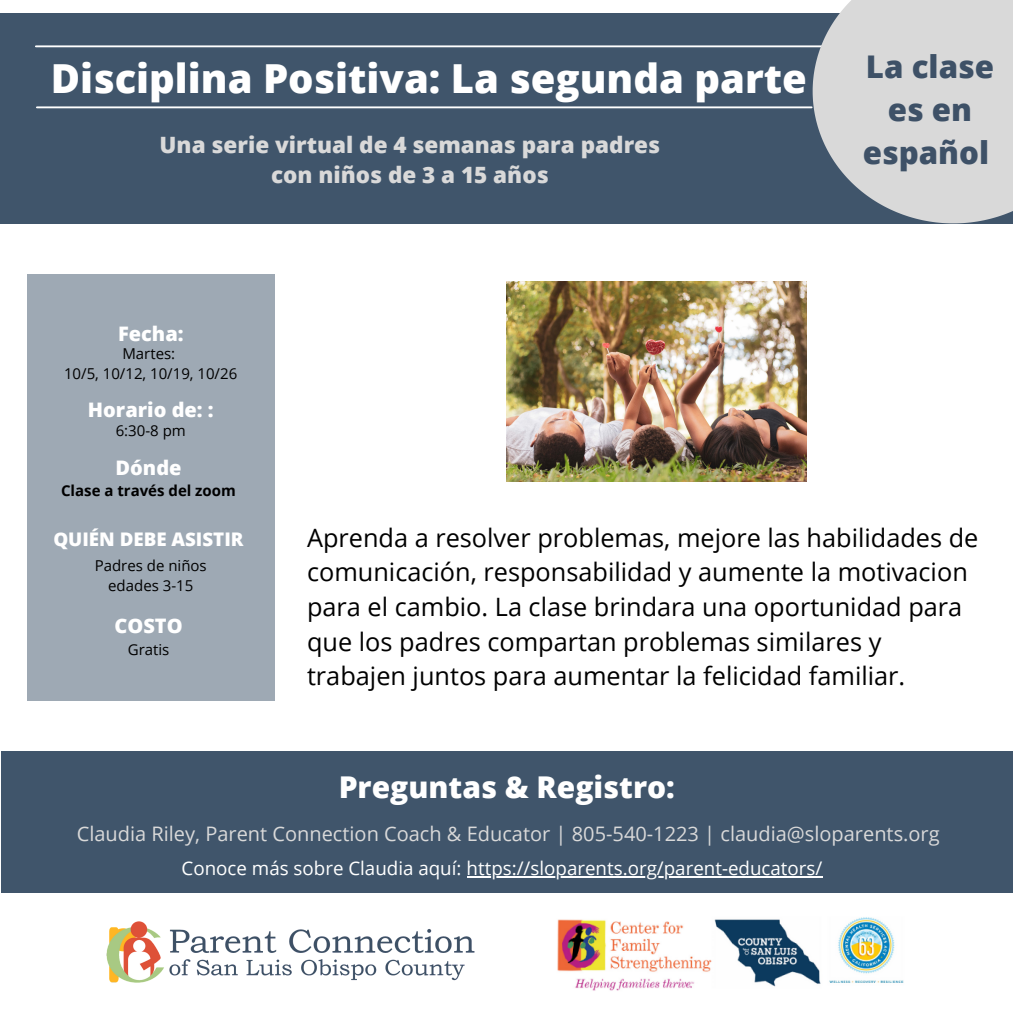
<style>
.page{position:relative;width:1013px;height:1013px;background:#fff}
.page>*{position:absolute;margin:0;border:0;box-sizing:border-box;transform-origin:0 0}
.t1{font:800 40px "Open Sans";color:#fff}
.t2{font:800 31.25px/43.1px "Open Sans";color:#3e5167;text-align:center}
.t3{font:800 30px "Open Sans";color:#fff}
.t4{font:25.25px/34.8px "Open Sans";color:#000}
.t5{font:800 22.5px/31px "Open Sans";color:#d9d9d9;text-align:center}
.t6{font:20px "Open Sans";color:#d9d9d9}
.t7{font:800 20px "Open Sans";color:#fff}
.t8{font:18.75px "Open Sans";color:#fff}
.t9{font:800 18.75px "Open Sans";color:#fff}
.t10{font:15px "Open Sans";color:#000}
.t11{font:700 15px "Open Sans";color:#000}
</style>
<div class="page">
<div style="left:0;top:13px;width:1012px;height:211px;background:#40556b"></div>
<hr style="left:36px;top:45px;width:798px;height:2px;background:#fff">
<hr style="left:37px;top:106px;width:774px;height:2px;background:#fff">
<div style="left:1px;top:751px;width:1011px;height:141px;background:#40556b"></div>
<img style="left:557px;top:917px;width:347px;height:74px">
<img style="left:106px;top:921px;width:369px;height:62px">
<div style="left:27px;top:274px;width:248px;height:426px;background:#9ea9b4"></div>
<svg style="left:812px;top:0;width:200px;height:223px;background:#c8cacd"></svg>
<img style="left:506px;top:281px;width:300px;height:200px">
<hr style="left:466px;top:876px;width:356px;height:2px;background:#fff">
<p class="t1" style="left:51px;top:50px;width:757px">Disciplina Positiva: La segunda parte</p>
<p class="t5" style="left:160px;top:128px;width:502px">Una serie virtual de 4 semanas para padres con niños de 3 a 15 años</p>
<p class="t7" style="left:118px;top:319px;width:67px">Fecha:</p>
<p class="t10" style="left:122px;top:342px;width:54px">Martes:</p>
<p class="t10" style="left:64px;top:363px;width:175px">10/5, 10/12, 10/19, 10/26</p>
<p class="t7" style="left:88px;top:396px;width:127px">Horario de: :</p>
<p class="t10" style="left:116px;top:420px;width:72px">6:30-8 pm</p>
<p class="t7" style="left:115px;top:454px;width:68px">Dónde</p>
<p class="t11" style="left:61px;top:480px;width:176px">Clase a través del zoom</p>
<p class="t2" style="left:866px;top:44px;width:130px">La clase</p>
<p class="t2" style="left:862px;top:87px;width:128px">es en español</p>
<p class="t9" style="left:53px;top:525px;width:192px">QUIÉN DEBE ASISTIR</p>
<p class="t10" style="left:95px;top:554px;width:113px">Padres de niños</p>
<p class="t10" style="left:108px;top:575px;width:87px">edades 3-15</p>
<p class="t7" style="left:114px;top:612px;width:70px">COSTO</p>
<p class="t10" style="left:128px;top:638px;width:43px">Gratis</p>
<p class="t4" style="left:307px;top:519px;width:673px">Aprenda a resolver problemas, mejore las habilidades de comunicación, responsabilidad y aumente la motivacion para el cambio. La clase brindara una oportunidad para que los padres compartan problemas similares y trabajen juntos para aumentar la felicidad familiar.</p>
<p class="t3" style="left:339px;top:766px;width:338px">Preguntas &amp; Registro:</p>
<p class="t6" style="left:77px;top:820px;width:864px">Claudia Riley, Parent Connection Coach &amp; Educator | 805-540-1223 | claudia@sloparents.org</p>
<p class="t8" style="left:182px;top:855px;width:642px">Conoce más sobre Claudia aquí: https://sloparents.org/parent-educators/</p>
</div>
